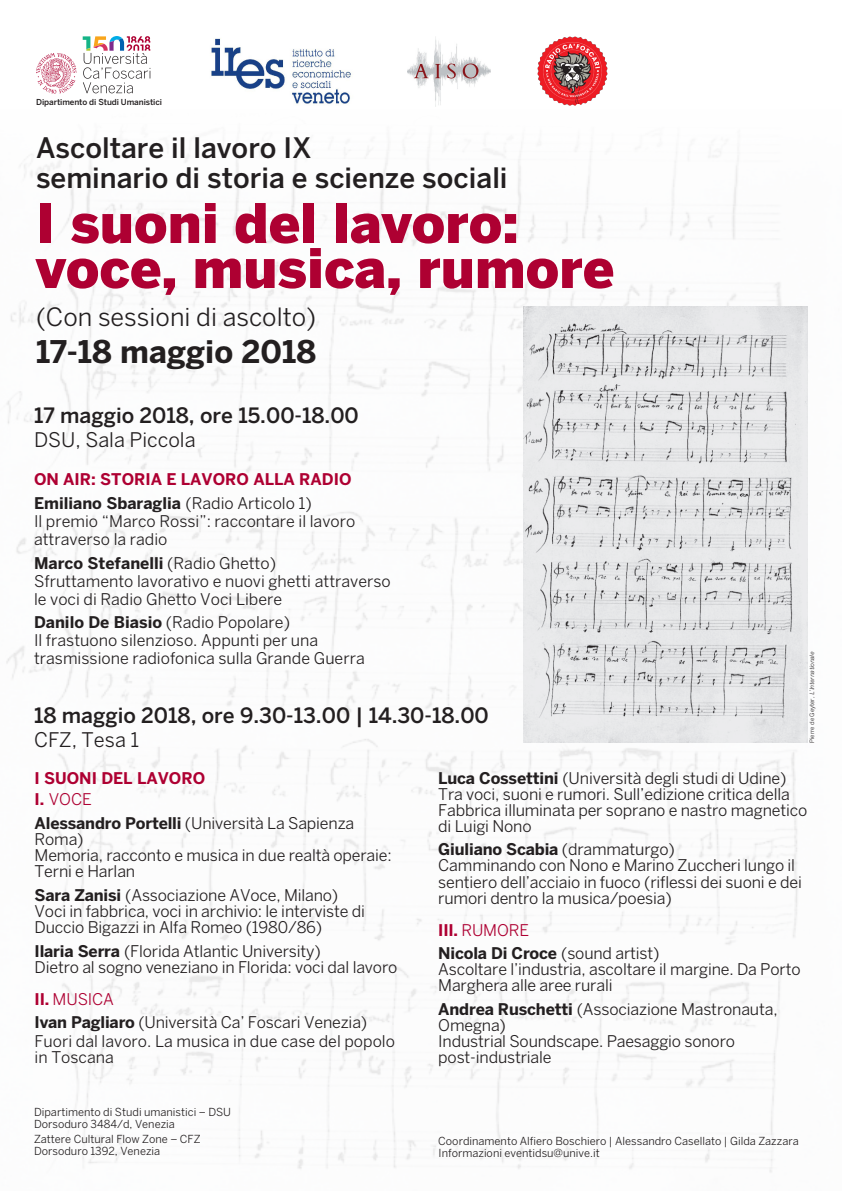
<style>
.page{position:relative;width:842px;height:1191px;background:#fff}
.page>*{position:absolute;margin:0;border:0;box-sizing:border-box;transform-origin:0 0}
.t1{font:900 54px "Benton Sans";color:#ae0032}
.t2{font:700 31px "Benton Sans";color:#231f20}
.t3{font:500 28px "Benton Sans";color:#231f20}
.t4{font:25px "Benton Sans";color:#231f20}
.t5{font:500 21px "Benton Sans";color:#231f20}
.t6{font:20px "Benton Sans";color:#231f20}
.t7{font:16px/16px "Benton Sans";letter-spacing:-.01em;color:#231f20}
.t8{font:700 16px "Benton Sans";color:#231f20}
.t9{font:700 16px "Benton Sans";color:#ae0032}
.t10{font:16px "Benton Sans";letter-spacing:-.01em;color:#ae0032}
.t11{font:11px "Benton Sans";color:#231f20}
.t12{font:500 8.2px "Benton Sans";letter-spacing:-.01em;color:#231f20}
.t13{font:italic 6px "Benton Sans";color:#231f20}
.s1{font-weight:400}
.s2{font-weight:700}
.s3{font-style:normal}
</style>
<div class="page">
<img style="left:6px;top:72px;width:792px;height:1101px">
<img style="left:524px;top:306px;width:284px;height:437px">
<svg style="left:36px;top:53px;width:41px;height:41px"></svg>
<svg style="left:83px;top:36px;width:68px;height:57px"></svg>
<img style="left:538px;top:36px;width:70px;height:70px">
<img style="left:209px;top:38px;width:151px;height:68px">
<img style="left:407px;top:37px;width:84px;height:69px">
<p class="t12" style="left:36px;top:97px;width:127px">Dipartimento di Studi Umanistici</p>
<p class="t3" style="left:36px;top:131px;width:277px">Ascoltare il lavoro IX</p>
<p class="t3" style="left:36px;top:161px;width:473px">seminario di storia e scienze sociali</p>
<p class="t1" style="left:36px;top:191px;width:484px">I suoni del lavoro:</p>
<p class="t1" style="left:36px;top:236px;width:580px">voce, musica, rumore</p>
<p class="t4" style="left:36px;top:302px;width:282px">(Con sessioni di ascolto)</p>
<p class="t2" style="left:36px;top:333px;width:282px">17-18 maggio 2018</p>
<p class="t5" style="left:34px;top:402px;width:326px">17 maggio 2018, ore 15.00-18.00</p>
<p class="t6" style="left:34px;top:427px;width:163px">DSU, Sala Piccola</p>
<p class="t9" style="left:34px;top:470px;width:319px">ON AIR: STORIA E LAVORO ALLA RADIO</p>
<p class="t8" style="left:34px;top:493px;width:279px">Emiliano Sbaraglia <span class="s1">(Radio Articolo 1)</span></p>
<p class="t7" style="left:34px;top:512px;width:323px;line-height:18px">Il premio “Marco Rossi”: raccontare il lavoro attraverso la radio</p>
<p class="t8" style="left:34px;top:553px;width:244px">Marco Stefanelli <span class="s1">(Radio Ghetto)</span></p>
<p class="t7" style="left:34px;top:571px;width:358px;line-height:18px">Sfruttamento lavorativo e nuovi ghetti attraverso le voci di Radio Ghetto Voci Libere</p>
<p class="t7" style="left:34px;top:614px;width:257px"><span class="s2">Danilo De Biasio</span> (Radio Popolare)</p>
<p class="t7" style="left:34px;top:631px;width:332px;line-height:18px">Il frastuono silenzioso. Appunti per una trasmissione radiofonica sulla Grande Guerra</p>
<p class="t5" style="left:34px;top:703px;width:456px">18 maggio 2018, ore 9.30-13.00 | 14.30-18.00</p>
<p class="t6" style="left:34px;top:728px;width:107px">CFZ, Tesa 1</p>
<p class="t13" style="left:808px;top:743px;width:94px;rotate:-90deg"><span class="s3">P i e r re d e G eyt e r ,</span> L’Internationale</p>
<p class="t9" style="left:35px;top:768px;width:172px">I SUONI DEL LAVORO</p>
<p class="t10" style="left:35px;top:790px;width:59px"><span class="s2">I.</span> VOCE</p>
<p class="t7" style="left:35px;top:815px;width:321px"><span class="s2">Alessandro Portelli</span> (Università La Sapienza<br>Roma)</p>
<p class="t7" style="left:35px;top:847px;width:359px">Memoria, racconto e musica in due realtà operaie:<br>Terni e Harlan</p>
<p class="t7" style="left:35px;top:887px;width:305px"><span class="s2">Sara Zanisi</span> (Associazione AVoce, Milano)</p>
<p class="t7" style="left:35px;top:903px;width:332px">Voci in fabbrica, voci in archivio: le interviste di<br>Duccio Bigazzi in Alfa Romeo (1980/86)</p>
<p class="t7" style="left:35px;top:942px;width:288px"><span class="s2">Ilaria Serra</span> (Florida Atlantic University)</p>
<p class="t7" style="left:35px;top:958px;width:364px">Dietro al sogno veneziano in Florida: voci dal lavoro</p>
<p class="t10" style="left:35px;top:989px;width:81px"><span class="s2">II.</span> MUSICA</p>
<p class="t7" style="left:35px;top:1014px;width:334px"><span class="s2">Ivan Pagliaro</span> (Università Ca’ Foscari Venezia)</p>
<p class="t7" style="left:35px;top:1033px;width:362px">Fuori dal lavoro. La musica in due case del popolo in Toscana</p>
<p class="t11" style="left:34px;top:1105px;width:199px">Dipartimento di Studi umanistici – DSU</p>
<p class="t11" style="left:34px;top:1117px;width:142px">Dorsoduro 3484/d, Venezia</p>
<p class="t11" style="left:34px;top:1132px;width:168px">Zattere Cultural Flow Zone – CFZ</p>
<p class="t11" style="left:34px;top:1144px;width:128px">Dorsoduro 1392, Venezia</p>
<p class="t7" style="left:438px;top:769px;width:350px"><span class="s2">Luca Cossettini</span> (Università degli studi di Udine)</p>
<p class="t7" style="left:438px;top:785px;width:370px">Tra voci, suoni e rumori. Sull’edizione critica della<br>Fabbrica illuminata per soprano e nastro magnetico di Luigi Nono</p>
<p class="t8" style="left:438px;top:840px;width:238px">Giuliano Scabia <span class="s1">(drammaturgo)</span></p>
<p class="t7" style="left:438px;top:857px;width:365px">Camminando con Nono e Marino Zuccheri lungo il sentiero dell’acciaio in fuoco (riflessi dei suoni e dei rumori dentro la musica/poesia)</p>
<p class="t10" style="left:438px;top:920px;width:92px"><span class="s2">III.</span> RUMORE</p>
<p class="t8" style="left:438px;top:943px;width:223px">Nicola Di Croce <span class="s1">(sound artist)</span></p>
<p class="t7" style="left:438px;top:961px;width:364px">Ascoltare l’industria, ascoltare il margine. Da Porto<br>Marghera alle aree rurali</p>
<p class="t7" style="left:438px;top:1001px;width:341px"><span class="s2">Andrea Ruschetti</span> (Associazione Mastronauta,<br>Omegna)</p>
<p class="t7" style="left:438px;top:1033px;width:298px">Industrial Soundscape. Paesaggio sonoro</p>
<p class="t7" style="left:438px;top:1049px;width:115px">post-industriale</p>
<p class="t11" style="left:438px;top:1135px;width:362px">Coordinamento Alfiero Boschiero | Alessandro Casellato | Gilda Zazzara</p>
<p class="t11" style="left:439px;top:1146px;width:163px">Informazioni eventidsu@unive.it</p>
</div>
